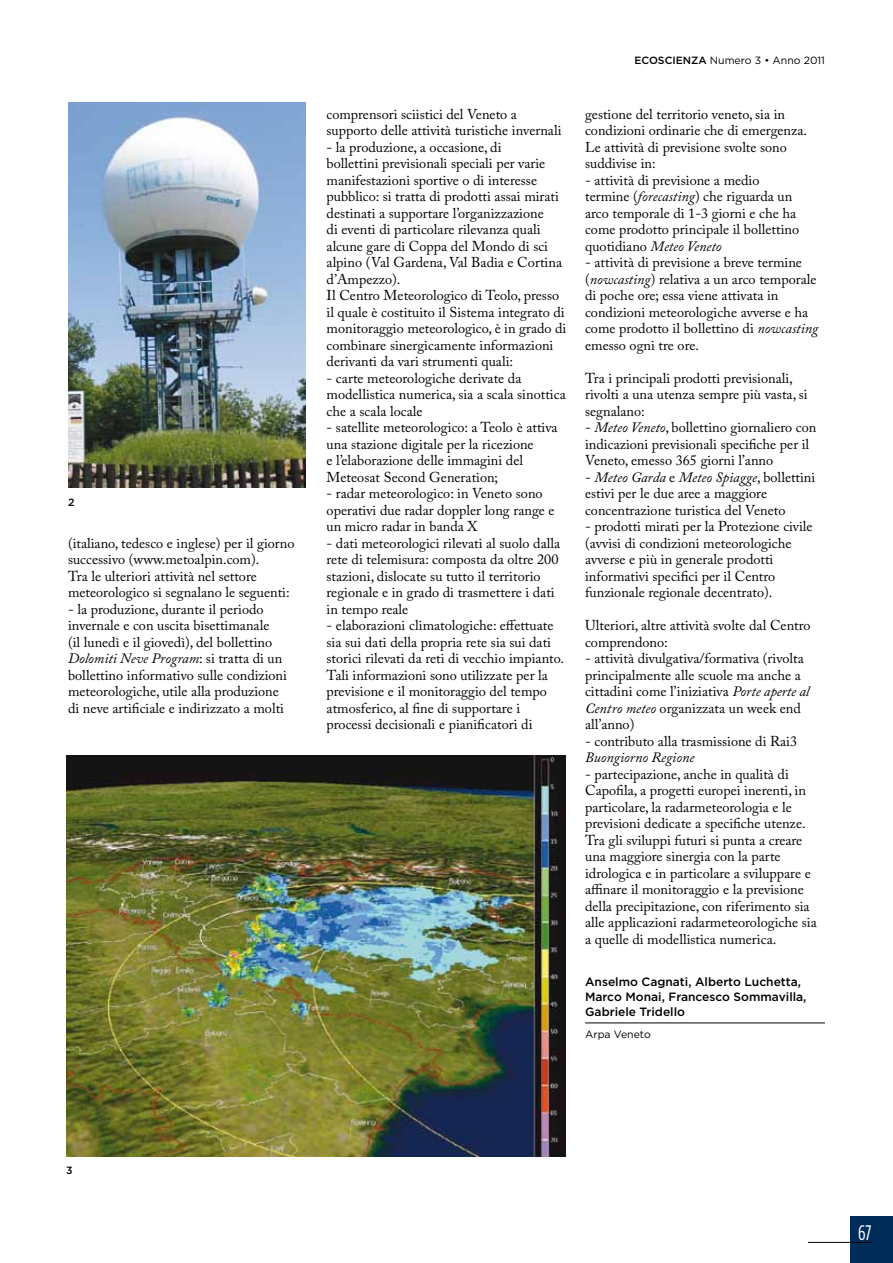
<style>
.page{position:relative;width:893px;height:1263px;background:#fff}
.page>*{position:absolute;margin:0;border:0;box-sizing:border-box;transform-origin:0 0}
.t1{font:21px "Gotham Condensed";color:#fff}
.t2{font:14.25px/16.5px "Adobe Caslon Pro";color:#000}
.t3{font:italic 14.25px "Adobe Caslon Pro";color:#000}
.t4{font:500 12px/15px "Gotham";color:#000}
.t5{font:10.5px "Gotham";color:#000}
.t6{font:500 10.5px "Gotham";color:#000}
.s1{font-style:italic}
.s2{font-weight:500}
</style>
<div class="page">
<div style="left:850px;top:1216px;width:43px;height:47px;background:#002c5a"></div>
<hr style="left:808px;top:1242px;width:64px;height:1px;background:#000">
<hr style="left:585px;top:1023px;width:240px;height:1px;background:#000">
<img style="left:66px;top:755px;width:500px;height:402px">
<img style="left:68px;top:102px;width:238px;height:386px">
<p class="t6" style="left:68px;top:497px;width:8px">2</p>
<p class="t2" style="left:68px;top:534px;width:228px">(italiano, tedesco e inglese) per il giorno successivo (www.metoalpin.com).<br>Tra le ulteriori attività nel settore meteorologico si segnalano le seguenti:</p>
<p class="t2" style="left:68px;top:600px;width:220px">- la produzione, durante il periodo invernale e con uscita bisettimanale<br>(il lunedì e il giovedì), del bollettino <span class="s1">Dolomiti Neve Program</span>: si tratta di un bollettino informativo sulle condizioni meteorologiche, utile alla produzione di neve artificiale e indirizzato a molti</p>
<p class="t2" style="left:327px;top:105px;width:236px">comprensori sciistici del Veneto a supporto delle attività turistiche invernali</p>
<p class="t2" style="left:327px;top:138px;width:241px">- la produzione, a occasione, di<br>bollettini previsionali speciali per varie manifestazioni sportive o di interesse pubblico: si tratta di prodotti assai mirati destinati a supportare l’organizzazione<br>di eventi di particolare rilevanza quali alcune gare di Coppa del Mondo di sci alpino (Val Gardena, Val Badia e Cortina d’Ampezzo).<br>Il Centro Meteorologico di Teolo, presso il quale è costituito il Sistema integrato di monitoraggio meteorologico, è in grado di combinare sinergicamente informazioni derivanti da vari strumenti quali:</p>
<p class="t2" style="left:327px;top:369px;width:241px">- carte meteorologiche derivate da modellistica numerica, sia a scala sinottica che a scala locale</p>
<p class="t2" style="left:327px;top:419px;width:233px">- satellite meteorologico: a Teolo è attiva una stazione digitale per la ricezione<br>e l’elaborazione delle immagini del Meteosat Second Generation;</p>
<p class="t2" style="left:327px;top:485px;width:230px">- radar meteorologico: in Veneto sono operativi due radar doppler long range e un micro radar in banda X</p>
<p class="t2" style="left:327px;top:534px;width:235px">- dati meteorologici rilevati al suolo dalla rete di telemisura: composta da oltre 200 stazioni, dislocate su tutto il territorio regionale e in grado di trasmettere i dati in tempo reale</p>
<p class="t2" style="left:327px;top:617px;width:239px">- elaborazioni climatologiche: effettuate sia sui dati della propria rete sia sui dati storici rilevati da reti di vecchio impianto.<br>Tali informazioni sono utilizzate per la previsione e il monitoraggio del tempo atmosferico, al fine di supportare i processi decisionali e pianificatori di</p>
<p class="t5" style="left:634px;top:55px;width:192px"><span class="s2">ecoscienza</span> Numero 3 • Anno 2011</p>
<p class="t2" style="left:585px;top:105px;width:224px">gestione del territorio veneto, sia in condizioni ordinarie che di emergenza.<br>Le attività di previsione svolte sono suddivise in:</p>
<p class="t2" style="left:585px;top:171px;width:216px">- attività di previsione a medio termine (<span class="s1">forecasting</span>) che riguarda un arco temporale di 1-3 giorni e che ha come prodotto principale il bollettino quotidiano <span class="s1">Meteo Veneto</span></p>
<p class="t2" style="left:585px;top:254px;width:235px">- attività di previsione a breve termine (<span class="s1">nowcasting</span>) relativa a un arco temporale di poche ore; essa viene attivata in condizioni meteorologiche avverse e ha come prodotto il bollettino di <span class="s1">nowcasting </span>emesso ogni tre ore.</p>
<p class="t2" style="left:585px;top:369px;width:224px">Tra i principali prodotti previsionali, rivolti a una utenza sempre più vasta, si segnalano:</p>
<p class="t2" style="left:585px;top:419px;width:233px">- <span class="s1">Meteo Veneto</span>, bollettino giornaliero con indicazioni previsionali specifiche per il<br>Veneto, emesso 365 giorni l’anno</p>
<p class="t2" style="left:585px;top:468px;width:232px">- <span class="s1">Meteo Garda</span> e <span class="s1">Meteo Spiagge</span>, bollettini estivi per le due aree a maggiore concentrazione turistica del Veneto</p>
<p class="t2" style="left:585px;top:518px;width:229px">- prodotti mirati per la Protezione civile (avvisi di condizioni meteorologiche avverse e più in generale prodotti informativi specifici per il Centro funzionale regionale decentrato).</p>
<p class="t2" style="left:585px;top:617px;width:227px">Ulteriori, altre attività svolte dal Centro comprendono:</p>
<p class="t2" style="left:585px;top:650px;width:226px">- attività divulgativa/formativa (rivolta principalmente alle scuole ma anche a cittadini come l’iniziativa <span class="s1">Porte aperte al Centro meteo</span> organizzata un week end all’anno)</p>
<p class="t2" style="left:585px;top:732px;width:214px">- contributo alla trasmissione di Rai3</p>
<p class="t3" style="left:585px;top:749px;width:111px">Buongiorno Regione</p>
<p class="t2" style="left:585px;top:765px;width:233px">- partecipazione, anche in qualità di Capofila, a progetti europei inerenti, in particolare, la radarmeteorologia e le previsioni dedicate a specifiche utenze.<br>Tra gli sviluppi futuri si punta a creare una maggiore sinergia con la parte idrologica e in particolare a sviluppare e affinare il monitoraggio e la previsione della precipitazione, con riferimento sia alle applicazioni radarmeteorologiche sia a quelle di modellistica numerica.</p>
<p class="t4" style="left:585px;top:974px;width:223px">Anselmo Cagnati, Alberto Luchetta,<br>Marco Monai, Francesco Sommavilla,<br>Gabriele Tridello</p>
<p class="t5" style="left:585px;top:1028px;width:67px">Arpa Veneto</p>
<p class="t6" style="left:66px;top:1164px;width:8px">3</p>
<h1 class="t1" style="left:858px;top:1221px;width:15px">67</h1>
</div>
